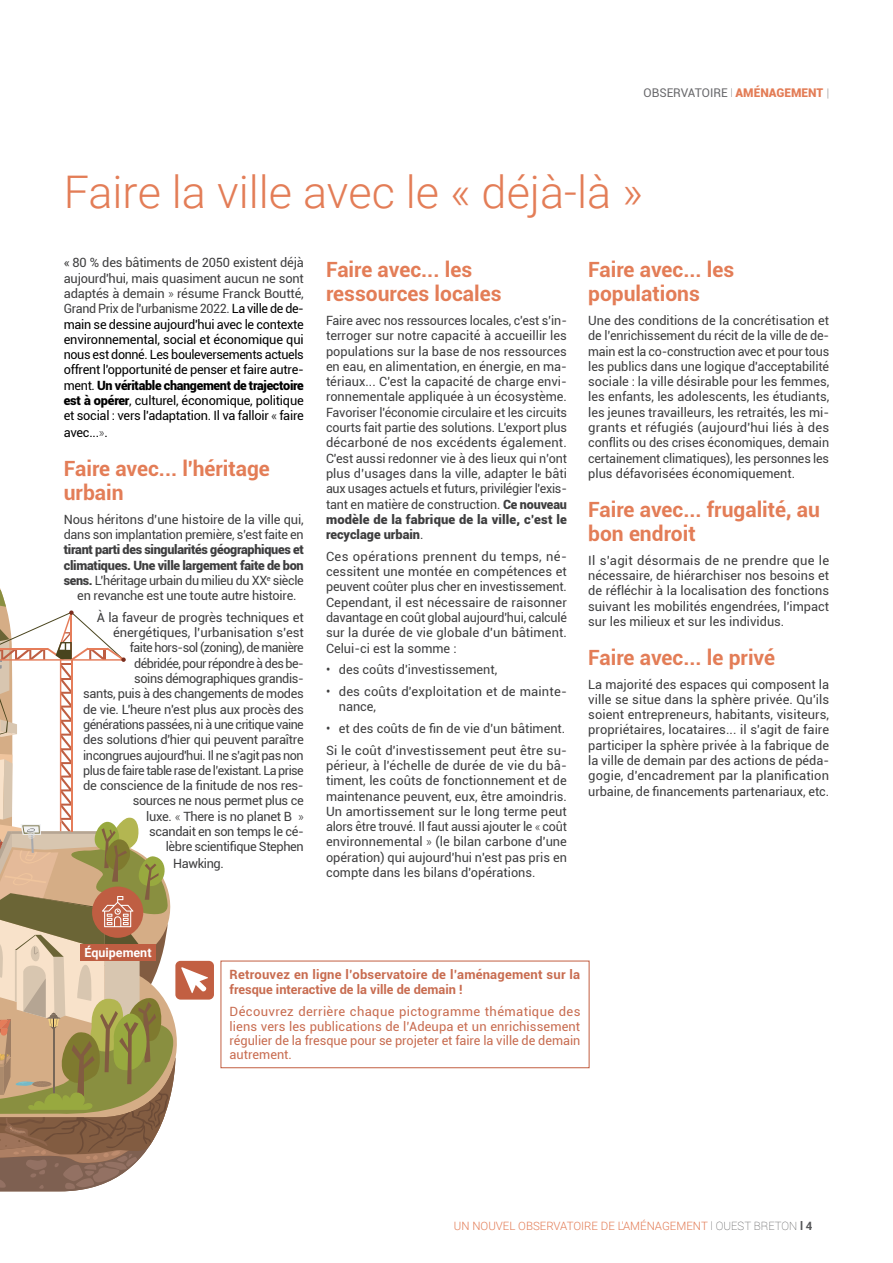
<style>
.page{position:relative;width:893px;height:1263px;background:#fff}
.page>*{position:absolute;margin:0;border:0;box-sizing:border-box;transform-origin:0 0}
.t1{font:300 45px "Roboto";color:#e37d57}
.t2{font:700 21px/24px "Roboto";color:#e37d57}
.t3{font:12.75px/15.3px "Roboto";letter-spacing:-.015em;color:#3e3e3f;text-align:justify}
.t4{font:12.75px/15.3px "Roboto";letter-spacing:-.02em;color:#000;text-align:justify}
.t5{font:12.75px/14.2px "Roboto";color:#c86c50;text-align:justify}
.t6{font:900 12.75px/15.3px "Roboto";letter-spacing:-.025em;color:#3e3e3f;text-align:center}
.t7{font:700 12.75px/14.2px "Roboto";letter-spacing:.015em;color:#c86c50}
.t8{font:12.75px/21.8px "Roboto";letter-spacing:.01em;color:#3e3e3f}
.t9{font:12.75px/15.3px "Roboto";letter-spacing:.015em;color:#3e3e3f}
.t10{font:700 12.6px "Roboto";color:#fff}
.t11{font:12px "Roboto";color:#69696c}
.t12{font:300 11.55px "Roboto";color:#e37d57}
.s1{font-weight:100;font-size:11.55px;color:#57585a}
.s2{font-weight:900;color:#e37d57}
.s3{font-weight:100;color:#3e3e3f}
.s4{color:#3e3e3f}
.s5{font-weight:300;color:#3e3e3f}
.s6{font-weight:900}
.s7{font-weight:400}
.s8{font-weight:300}
.s9{font-weight:100;color:#57585a}
.s10{font-weight:700;color:#57585a}
</style>
<div class="page">
<svg style="left:0;top:588px;width:175px;height:603px"></svg>
<div style="left:221px;top:961px;width:368px;height:107px;border:1px solid #c25f42"></div>
<div style="left:175px;top:961px;width:39px;height:38px;background:#c25f42;border-radius:5px"></div>
<svg style="left:181px;top:967px;width:27px;height:26px"></svg>
<p class="t11" style="left:643px;top:84px;width:187px">OBSERVATOIRE <span class="s1">l</span> <span class="s2">AMÉNAGEMENT</span> <span class="s3">|</span></p>
<h1 class="t1" style="left:64px;top:161px;width:580px">Faire la ville avec le « déjà-là »</h1>
<p class="t4" style="left:64px;top:255px;width:242px"><span class="s4">« 80 % des bâtiments de 2050 existent déjà aujourd'hui, mais quasiment aucun ne sont adaptés à demain</span> <span class="s5">»</span> <span class="s4">résume Franck Boutté, Grand Prix de l'urbanisme 2022.</span> La ville de de&shy;main se dessine aujourd'hui avec le contexte environnemental, social et économique qui nous est donné. Les bouleversements actuels offrent l'opportunité de penser et faire autre&shy;ment. <span class="s6">Un véritable changement de trajectoire est à opérer</span>, culturel, économique, politique et social : vers l'adaptation. Il va falloir <span class="s4">«</span> faire</p>
<p class="t4" style="left:64px;top:424px;width:45px">avec...<span class="s5">»</span>.</p>
<h2 class="t2" style="left:64px;top:455px;width:208px">Faire avec... l'héritage urbain</h2>
<p class="t3" style="left:64px;top:511px;width:242px">Nous héritons d’une histoire de la ville qui, dans son implantation première, s’est faite en</p>
<p class="t6" style="left:64px;top:541px;width:242px">tirant parti des singularités géographiques et climatiques. Une ville largement faite de bon sens. <span class="s7">L’héritage urbain du milieu du XX</span><sup>e</sup> <span class="s7">siècle en revanche est une toute autre histoire.</span></p>
<p class="t3" style="left:83px;top:609px;width:222px;text-align:right">À la faveur de progrès techniques et énergétiques, l’urbanisation s’est<br>faite hors-sol (zoning), de manière débridée, pour répondre à des be-<br>soins démographiques grandis-<br>sants, puis à des changements de modes de vie. L'heure n'est plus aux procès des générations passées, ni à une critique vaine des solutions d'hier qui peuvent paraître incongrues aujourd'hui. Il ne s’agit pas non plus de faire table rase de l’existant. La prise de conscience de la finitude de nos res&shy;sources ne nous permet plus ce<br>luxe. <span class="s8">«</span> There is no planet B <span class="s8">»<br></span>scandait en son temps le cé-<br>lèbre scientifique Stephen</p>
<p class="t3" style="left:173px;top:855px;width:52px">Hawking.</p>
<h2 class="t2" style="left:326px;top:257px;width:177px">Faire avec... les ressources locales</h2>
<p class="t3" style="left:326px;top:312px;width:242px">Faire avec nos ressources locales, c'est s’in&shy;terroger sur notre capacité à accueillir les populations sur la base de nos ressources en eau, en alimentation, en énergie, en ma&shy;tériaux... C'est la capacité de charge envi&shy;ronnementale appliquée à un écosystème.<br>Favoriser l'économie circulaire et les circuits courts fait partie des solutions. L'export plus décarboné de nos excédents également.<br>C'est aussi redonner vie à des lieux qui n’ont plus d’usages dans la ville, adapter le bâti aux usages actuels et futurs, privilégier l'exis&shy;tant en matière de construction. <span class="s6">Ce nouveau modèle de la fabrique de la ville, c’est le recyclage urbain</span>.</p>
<p class="t3" style="left:326px;top:548px;width:242px">Ces opérations prennent du temps, né&shy;cessitent une montée en compétences et peuvent coûter plus cher en investissement.<br>Cependant, il est nécessaire de raisonner davantage en coût global aujourd'hui, calculé sur la durée de vie globale d'un bâtiment.<br>Celui-ci est la somme :</p>
<p class="t3" style="left:326px;top:662px;width:173px">• des coûts d'investissement,</p>
<p class="t9" style="left:339px;top:683px;width:230px;text-indent:-13px">• des coûts d'exploitation et de mainte&shy;nance,</p>
<p class="t8" style="left:326px;top:717px;width:242px">• et des coûts de fin de vie d'un bâtiment.<br>Si le coût d'investissement peut être su-</p>
<p class="t3" style="left:326px;top:757px;width:242px">périeur, à l'échelle de durée de vie du bâ&shy;timent, les coûts de fonctionnement et de maintenance peuvent, eux, être amoindris.<br>Un amortissement sur le long terme peut alors être trouvé. Il faut aussi ajouter le <span class="s8">«</span> coût environnemental <span class="s8">»</span> (le bilan carbone d'une opération) qui aujourd'hui n'est pas pris en compte dans les bilans d'opérations.</p>
<h2 class="t2" style="left:588px;top:257px;width:148px">Faire avec... les populations</h2>
<p class="t3" style="left:588px;top:312px;width:242px">Une des conditions de la concrétisation et de l’enrichissement du récit de la ville de de&shy;main est la co-construction avec et pour tous les publics dans une logique d'acceptabilité sociale : la ville désirable pour les femmes, les enfants, les adolescents, les étudiants, les jeunes travailleurs, les retraités, les mi&shy;grants et réfugiés (aujourd'hui liés à des conflits ou des crises économiques, demain certainement climatiques), les personnes les plus défavorisées économiquement.</p>
<h2 class="t2" style="left:588px;top:496px;width:233px">Faire avec... frugalité, au bon endroit</h2>
<p class="t3" style="left:588px;top:552px;width:242px">Il s’agit désormais de ne prendre que le nécessaire, de hiérarchiser nos besoins et de réfléchir à la localisation des fonctions suivant les mobilités engendrées, l'impact sur les milieux et sur les individus.</p>
<h2 class="t2" style="left:588px;top:644px;width:188px">Faire avec... le privé</h2>
<p class="t3" style="left:588px;top:676px;width:243px">La majorité des espaces qui composent la ville se situe dans la sphère privée. Qu'ils soient entrepreneurs, habitants, visiteurs, propriétaires, locataires... il s'agit de faire participer la sphère privée à la fabrique de la ville de demain par des actions de péda&shy;gogie, d'encadrement par la planification urbaine, de financements partenariaux, etc.</p>
<p class="t10" style="left:84px;top:943px;width:69px">Équipement</p>
<p class="t7" style="left:230px;top:967px;width:352px">Retrouvez en ligne l’observatoire de l’aménagement sur la fresque interactive de la ville de demain !</p>
<p class="t5" style="left:230px;top:1004px;width:352px">Découvrez derrière chaque pictogramme thématique des liens vers les publications de l’Adeupa et un enrichissement régulier de la fresque pour se projeter et faire la ville de demain autrement.</p>
<p class="t12" style="left:454px;top:1218px;width:360px">UN NOUVEL OBSERVATOIRE DE L'AMÉNAGEMENT <span class="s9">l</span> <span class="s3">OUEST BRETON</span> <span class="s10">l 4</span></p>
</div>
